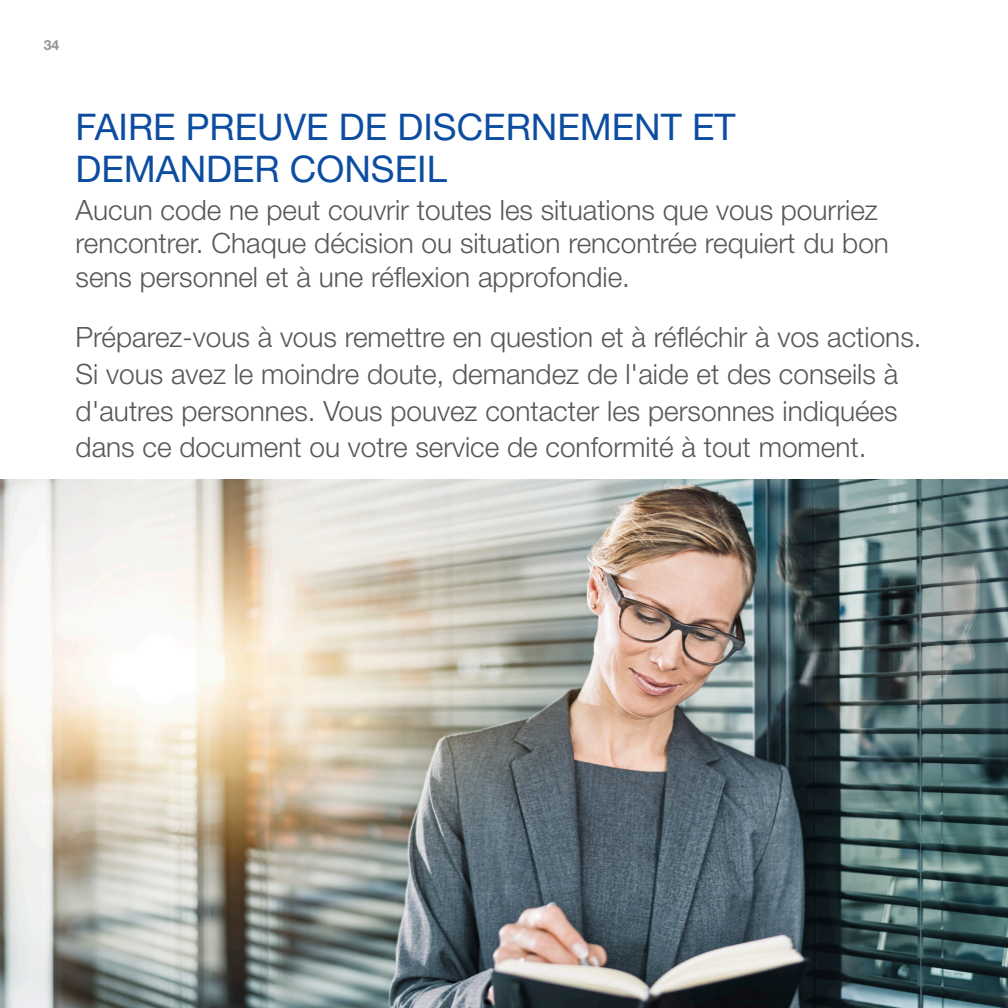
<style>
.page{position:relative;width:1008px;height:1008px;background:#fff}
.page>*{position:absolute;margin:0;border:0;box-sizing:border-box;transform-origin:0 0}
.t1{font:36.75px/42px "Helvetica Neue LT Pro";color:#0d4da1}
.t2{font:300 28px/36.8px "Helvetica Neue LT Pro";color:#57585a}
.t3{font:700 14px "Helvetica Neue LT Pro";color:#939598}
</style>
<div class="page">
<img style="left:0;top:479px;width:1008px;height:529px">
<p class="t3" style="left:44px;top:36px;width:17px">34</p>
<h1 class="t1" style="left:76px;top:105px;width:662px">FAIRE PREUVE DE DISCERNEMENT ET<br>DEMANDER CONSEIL</h1>
<p class="t2" style="left:76px;top:193px;width:815px;line-height:33.2px">Aucun code ne peut couvrir toutes les situations que vous pourriez rencontrer. Chaque décision ou situation rencontrée requiert du bon sens personnel et à une réflexion approfondie.</p>
<p class="t2" style="left:76px;top:318px;width:848px">Préparez-vous à vous remettre en question et à réfléchir à vos actions.<br>Si vous avez le moindre doute, demandez de l'aide et des conseils à d'autres personnes. Vous pouvez contacter les personnes indiquées dans ce document ou votre service de conformité à tout moment.</p>
</div>
